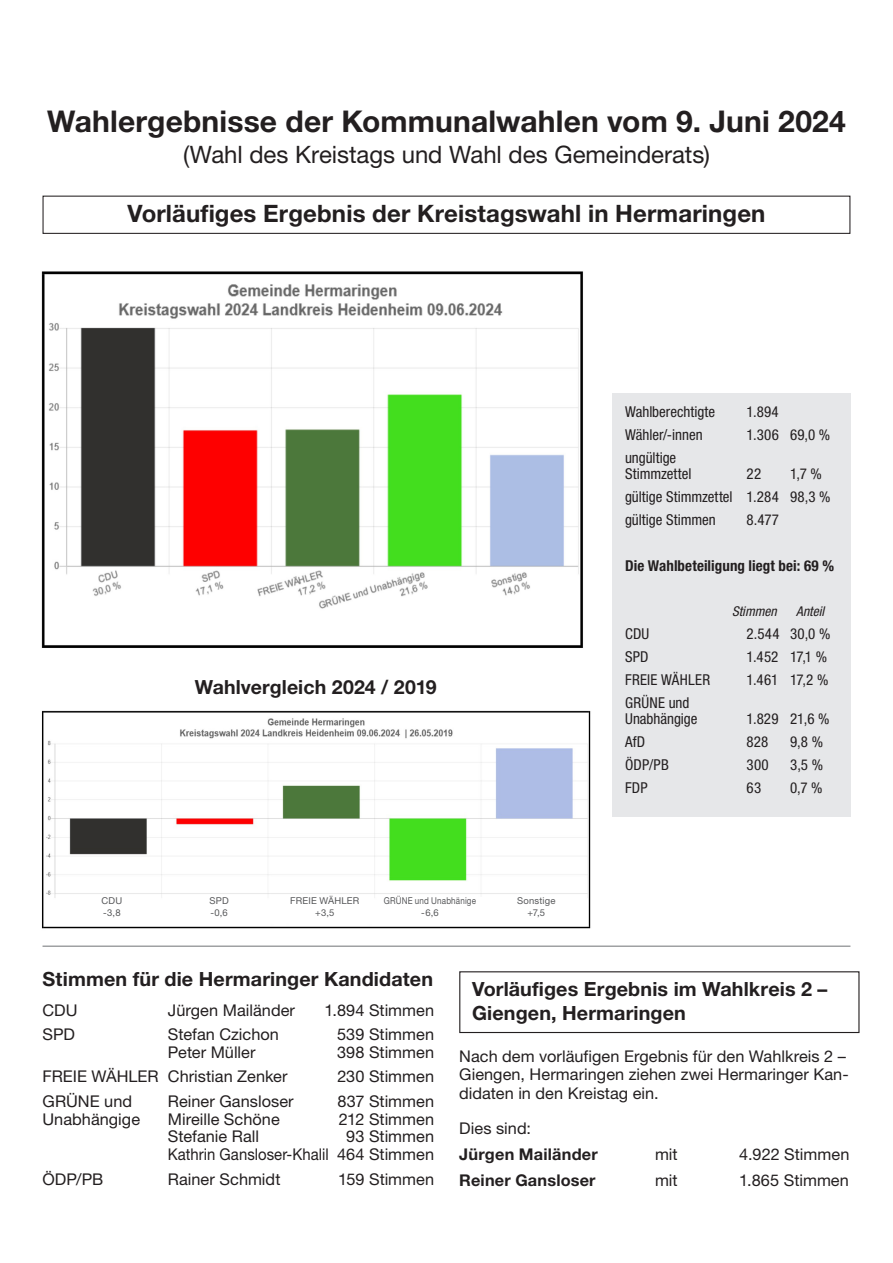
<style>
.page{position:relative;width:893px;height:1263px;background:#fff}
.page>*{position:absolute;margin:0;border:0;box-sizing:border-box;transform-origin:0 0}
.t1{font:700 30px "Helvetica Neue LT Std";letter-spacing:.005em;color:#231f20}
.t2{font:700 24px "Helvetica Neue LT Std";letter-spacing:.005em;color:#231f20}
.t3{font:24px "Helvetica Neue LT Std";letter-spacing:-.005em;color:#231f20}
.t4{font:700 19.65px/23.5px "Helvetica Neue LT Std";letter-spacing:.005em;color:#231f20}
.t5{font:700 19.5px "Helvetica Neue LT Std";letter-spacing:.005em;color:#231f20}
.t6{font:16.2px/17.9px "Helvetica Neue LT Std";color:#231f20}
.t7{font:700 16.2px "Helvetica Neue LT Std";letter-spacing:.01em;color:#231f20}
.t8{font:condensed 15px/16.5px "Helvetica Neue LT Std";letter-spacing:.005em;color:#231f20}
.t9{font:700 condensed 15px "Helvetica Neue LT Std";letter-spacing:.005em;color:#231f20}
.t10{font:italic condensed 13.5px "Helvetica Neue LT Std";color:#231f20}
.t11{font:9.45px/11.7px "Helvetica Neue LT Std";letter-spacing:.02em;color:#57585a}
.t12{font:9.45px/11.7px "Helvetica Neue LT Std";letter-spacing:.02em;color:#57585a;text-align:center;scale:.85 1}
</style>
<div class="page">
<div style="left:43px;top:196px;width:807px;height:38px;border:1px solid #231f20"></div>
<img style="left:42px;top:710px;width:549px;height:219px">
<img style="left:41px;top:271px;width:542px;height:377px">
<div style="left:612px;top:393px;width:238px;height:423px;background:#e6e7e9"></div>
<hr style="left:43px;top:946px;width:807px;height:1px;background:#808285">
<div style="left:180px;top:897px;width:78px;height:25px;background:#fff"></div>
<div style="left:73px;top:897px;width:78px;height:25px;background:#fff"></div>
<div style="left:286px;top:897px;width:78px;height:25px;background:#fff"></div>
<div style="left:377px;top:897px;width:106px;height:25px;background:#fff"></div>
<div style="left:497px;top:897px;width:78px;height:25px;background:#fff"></div>
<div style="left:459px;top:971px;width:400px;height:62px;border:1px solid #231f20"></div>
<h1 class="t1" style="left:47px;top:103px;width:800px">Wahlergebnisse der Kommunalwahlen vom 9. Juni 2024</h1>
<h2 class="t3" style="left:183px;top:141px;width:528px">(Wahl des Kreistags und Wahl des Gemeinderats)</h2>
<h2 class="t2" style="left:128px;top:198px;width:639px">Vorläufiges Ergebnis der Kreistagswahl in Hermaringen</h2>
<p class="t5" style="left:195px;top:675px;width:244px">Wahlvergleich 2024 / 2019</p>
<p class="t11" style="left:102px;top:895px;width:22px">CDU -3,8</p>
<p class="t11" style="left:290px;top:895px;width:71px;text-align:center">FREIE WÄHLER +3,5</p>
<p class="t12" style="left:384px;top:895px;width:110px">GRÜNE und Unabhänige -6,6</p>
<p class="t11" style="left:517px;top:895px;width:40px;text-align:center">Sonstige +7,5</p>
<p class="t11" style="left:210px;top:895px;width:21px">SPD -0,6</p>
<p class="t8" style="left:625px;top:403px;width:91px">Wahlberechtigte</p>
<p class="t8" style="left:747px;top:403px;width:34px">1.894</p>
<p class="t8" style="left:625px;top:426px;width:79px">Wähler/-innen</p>
<p class="t8" style="left:747px;top:426px;width:85px">1.306 69,0 %</p>
<p class="t8" style="left:625px;top:449px;width:68px">ungültige<br>Stimmzettel</p>
<p class="t8" style="left:625px;top:462px;width:207px;line-height:22.8px;text-indent:165px">1,7 % gültige Stimmzettel 1.284 98,3 % gültige Stimmen</p>
<p class="t8" style="left:747px;top:465px;width:16px">22</p>
<p class="t8" style="left:747px;top:511px;width:34px">8.477</p>
<p class="t9" style="left:625px;top:556px;width:210px">Die Wahlbeteiligung liegt bei: 69 %</p>
<p class="t10" style="left:732px;top:604px;width:46px">Stimmen</p>
<p class="t10" style="left:796px;top:604px;width:30px">Anteil</p>
<p class="t8" style="left:625px;top:626px;width:26px">CDU</p>
<p class="t8" style="left:747px;top:626px;width:85px">2.544 30,0 %</p>
<p class="t8" style="left:625px;top:648px;width:25px">SPD</p>
<p class="t8" style="left:747px;top:648px;width:82px">1.452 17,1 %</p>
<p class="t8" style="left:625px;top:671px;width:87px">FREIE WÄHLER</p>
<p class="t8" style="left:747px;top:671px;width:83px">1.461 17,2 %</p>
<p class="t8" style="left:625px;top:694px;width:74px">GRÜNE und<br>Unabhängige</p>
<p class="t8" style="left:747px;top:711px;width:84px">1.829 21,6 %</p>
<p class="t8" style="left:625px;top:734px;width:22px">AfD</p>
<p class="t8" style="left:747px;top:734px;width:23px">828</p>
<p class="t8" style="left:790px;top:734px;width:34px">9,8 %</p>
<p class="t8" style="left:625px;top:756px;width:45px">ÖDP/PB</p>
<p class="t8" style="left:747px;top:756px;width:24px">300</p>
<p class="t8" style="left:790px;top:756px;width:35px">3,5 %</p>
<p class="t8" style="left:625px;top:779px;width:24px">FDP</p>
<p class="t8" style="left:747px;top:779px;width:16px">63</p>
<p class="t8" style="left:790px;top:779px;width:34px">0,7 %</p>
<p class="t4" style="left:43px;top:966px;width:392px">Stimmen für die Hermaringer Kandidaten</p>
<p class="t6" style="left:43px;top:1001px;width:37px">CDU</p>
<p class="t6" style="left:168px;top:1001px;width:129px">Jürgen Mailänder</p>
<p class="t6" style="left:325px;top:1001px;width:111px">1.894 Stimmen</p>
<p class="t6" style="left:43px;top:1025px;width:34px">SPD</p>
<p class="t6" style="left:168px;top:1025px;width:113px">Stefan Czichon</p>
<p class="t6" style="left:337px;top:1025px;width:99px">539 Stimmen</p>
<p class="t6" style="left:168px;top:1043px;width:89px">Peter Müller</p>
<p class="t6" style="left:337px;top:1043px;width:99px">398 Stimmen</p>
<p class="t6" style="left:43px;top:1067px;width:247px">FREIE WÄHLER Christian Zenker</p>
<p class="t6" style="left:337px;top:1067px;width:98px">230 Stimmen</p>
<p class="t6" style="left:43px;top:1092px;width:91px">GRÜNE und</p>
<p class="t6" style="left:168px;top:1092px;width:127px">Reiner Gansloser</p>
<p class="t6" style="left:338px;top:1092px;width:98px">837 Stimmen</p>
<p class="t6" style="left:43px;top:1109px;width:99px">Unabhängige</p>
<p class="t6" style="left:168px;top:1109px;width:113px">Mireille Schöne</p>
<p class="t6" style="left:339px;top:1109px;width:97px">212 Stimmen</p>
<p class="t6" style="left:168px;top:1127px;width:93px">Stefanie Rall</p>
<p class="t6" style="left:168px;top:1127px;width:268px;text-align:right">93 Stimmen<br>Kathrin Gansloser-Khalil 464 Stimmen</p>
<p class="t6" style="left:43px;top:1169px;width:62px">ÖDP/PB</p>
<p class="t6" style="left:168px;top:1169px;width:114px">Rainer Schmidt</p>
<p class="t6" style="left:338px;top:1169px;width:97px">159 Stimmen</p>
<p class="t4" style="left:472px;top:977px;width:357px">Vorläufiges Ergebnis im Wahlkreis 2 –<br>Giengen, Hermaringen</p>
<p class="t6" style="left:459px;top:1047px;width:391px">Nach dem vorläufigen Ergebnis für den Wahlkreis 2 –<br>Giengen, Hermaringen ziehen zwei Hermaringer Kan-</p>
<p class="t6" style="left:459px;top:1076px;width:201px;line-height:34.5px">didaten in den Kreistag ein.<br>Dies sind:</p>
<p class="t7" style="left:459px;top:1144px;width:140px">Jürgen Mailänder</p>
<p class="t6" style="left:655px;top:1145px;width:24px">mit</p>
<p class="t6" style="left:739px;top:1145px;width:112px">4.922 Stimmen</p>
<p class="t7" style="left:459px;top:1170px;width:138px">Reiner Gansloser</p>
<p class="t6" style="left:655px;top:1171px;width:24px">mit</p>
<p class="t6" style="left:739px;top:1171px;width:111px">1.865 Stimmen</p>
</div>
